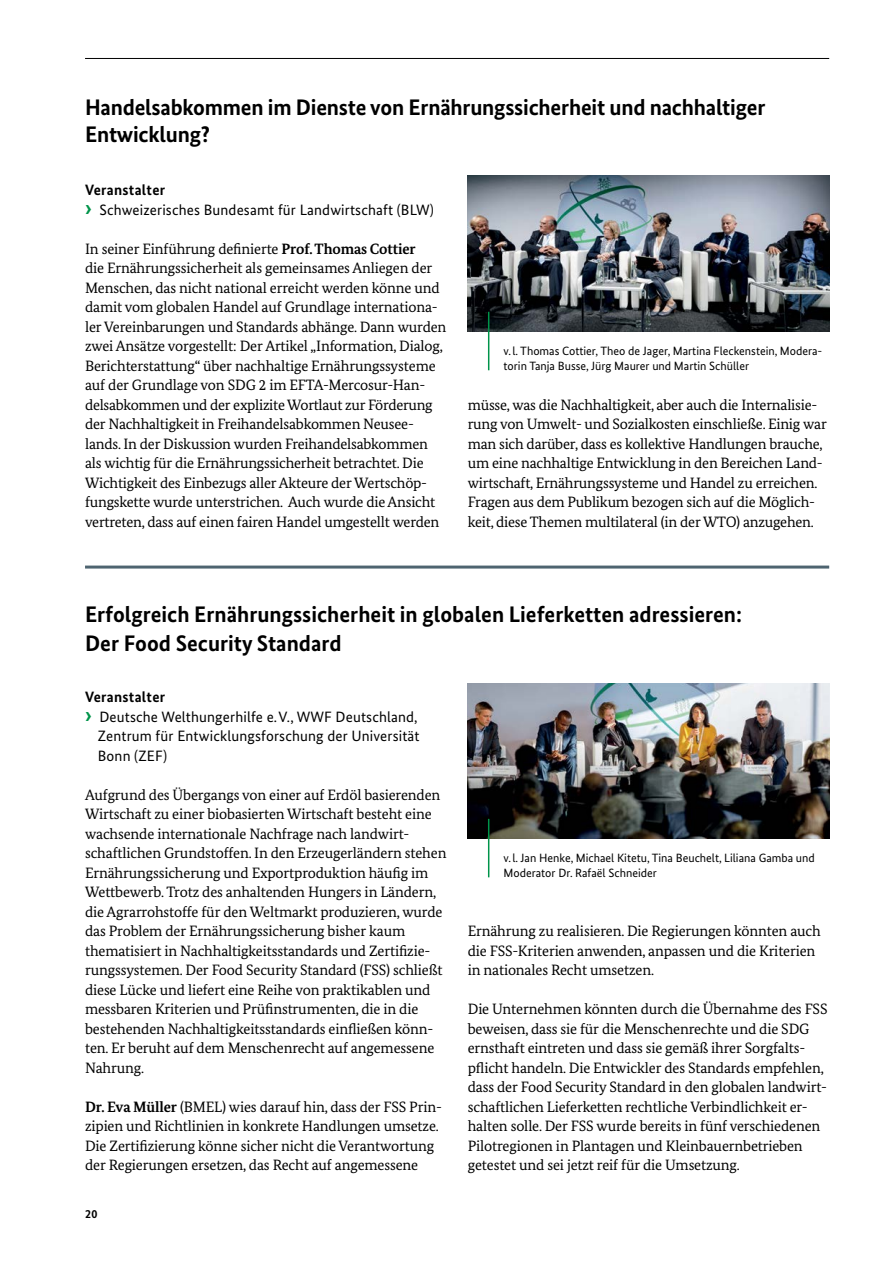
<style>
.page{position:relative;width:893px;height:1263px;background:#fff}
.page>*{position:absolute;margin:0;border:0;box-sizing:border-box;transform-origin:0 0}
.t1{font:700 22.5px/28.5px "Bundes Sans";letter-spacing:-.005em;color:#000}
.t2{font:15px/19.5px "Bundes Serif";letter-spacing:-.01em;color:#000}
.t3{font:15px/19.5px "Bundes Sans";letter-spacing:.01em;color:#000}
.t4{font:700 15px "Bundes Sans";letter-spacing:.02em;color:#000}
.t5{font:12px/15px "Bundes Sans";color:#000}
.t6{font:700 12px "Bundes Sans";color:#000}
.s1{font-weight:700;font-size:22.5px;color:#00944a}
.s2{font-weight:700}
</style>
<div class="page">
<hr style="left:85px;top:58px;width:744px;height:1px;background:#000">
<hr style="left:85px;top:565px;width:744px;height:3px;background:#4e6470">
<img style="left:468px;top:175px;width:361px;height:156px">
<img style="left:468px;top:683px;width:361px;height:155px">
<hr style="left:488px;top:312px;width:1px;height:58px;background:#00944a">
<hr style="left:488px;top:819px;width:1px;height:58px;background:#00944a">
<h2 class="t1" style="left:85px;top:93px;width:682px;line-height:27px">Handelsabkommen im Dienste von Ernährungssicherheit und nachhaltiger<br>Entwicklung?</h2>
<h3 class="t4" style="left:85px;top:181px;width:82px">Veranstalter</h3>
<p class="t3" style="left:85px;top:199px;width:350px"><span class="s1">›</span> Schweizerisches Bundesamt für Landwirtschaft (BLW)</p>
<p class="t2" style="left:85px;top:238px;width:363px">In seiner Einführung definierte <span class="s2">Prof. Thomas Cottier<br></span>die Ernährungssicherheit als gemeinsames Anliegen der Menschen, das nicht national erreicht werden könne und damit vom globalen Handel auf Grundlage internationa&shy;ler Vereinbarungen und Standards abhänge. Dann wurden zwei Ansätze vorgestellt: Der Artikel „Information, Dialog, Berichterstattung“ über nachhaltige Ernährungssysteme auf der Grundlage von SDG 2 im EFTA-Mercosur-Han&shy;delsabkommen und der explizite Wortlaut zur Förderung der Nachhaltigkeit in Freihandelsabkommen Neusee&shy;lands. In der Diskussion wurden Freihandelsabkommen als wichtig für die Ernährungssicherheit betrachtet. Die Wichtigkeit des Einbezugs aller Akteure der Wertschöp&shy;fungskette wurde unterstrichen. Auch wurde die Ansicht vertreten, dass auf einen fairen Handel umgestellt werden</p>
<p class="t5" style="left:504px;top:344px;width:320px">v.l. Thomas Cottier, Theo de Jager, Martina Fleckenstein, Modera&shy;torin Tanja Busse, Jürg Maurer und Martin Schüller</p>
<p class="t2" style="left:468px;top:394px;width:360px">müsse, was die Nachhaltigkeit, aber auch die Internalisie&shy;rung von Umwelt- und Sozialkosten einschließe. Einig war man sich darüber, dass es kollektive Handlungen brauche, um eine nachhaltige Entwicklung in den Bereichen Land&shy;wirtschaft, Ernährungssysteme und Handel zu erreichen.<br>Fragen aus dem Publikum bezogen sich auf die Möglich&shy;keit, diese Themen multilateral (in der WTO) anzugehen.</p>
<h2 class="t1" style="left:85px;top:600px;width:658px">Erfolgreich Ernährungssicherheit in globalen Lieferketten adressieren:<br>Der Food Security Standard</h2>
<h3 class="t4" style="left:85px;top:688px;width:82px">Veranstalter</h3>
<p class="t3" style="left:98px;top:706px;width:323px;text-indent:-13px"><span class="s1">›</span> Deutsche Welthungerhilfe e.V., WWF Deutschland,<br>Zentrum für Entwicklungsforschung der Universität<br>Bonn (ZEF)</p>
<p class="t2" style="left:85px;top:784px;width:363px">Aufgrund des Übergangs von einer auf Erdöl basierenden Wirtschaft zu einer biobasierten Wirtschaft besteht eine wachsende internationale Nachfrage nach landwirt&shy;schaftlichen Grundstoffen. In den Erzeugerländern stehen Ernährungssicherung und Exportproduktion häufig im Wettbewerb. Trotz des anhaltenden Hungers in Ländern, die Agrarrohstoffe für den Weltmarkt produzieren, wurde das Problem der Ernährungssicherung bisher kaum thematisiert in Nachhaltigkeitsstandards und Zertifizie&shy;rungssystemen. Der Food Security Standard (FSS) schließt diese Lücke und liefert eine Reihe von praktikablen und messbaren Kriterien und Prüfinstrumenten, die in die bestehenden Nachhaltigkeitsstandards einfließen könn&shy;ten. Er beruht auf dem Menschenrecht auf angemessene Nahrung.</p>
<p class="t2" style="left:85px;top:1096px;width:358px"><span class="s2">Dr. Eva Müller</span> (BMEL) wies darauf hin, dass der FSS Prin&shy;zipien und Richtlinien in konkrete Handlungen umsetze.<br>Die Zertifizierung könne sicher nicht die Verantwortung der Regierungen ersetzen, das Recht auf angemessene</p>
<p class="t6" style="left:85px;top:1207px;width:14px">20</p>
<p class="t5" style="left:504px;top:851px;width:313px">v.l. Jan Henke, Michael Kitetu, Tina Beuchelt, Liliana Gamba und<br>Moderator Dr. Rafaël Schneider</p>
<p class="t2" style="left:468px;top:921px;width:355px">Ernährung zu realisieren. Die Regierungen könnten auch die FSS-Kriterien anwenden, anpassen und die Kriterien in nationales Recht umsetzen.</p>
<p class="t2" style="left:468px;top:999px;width:361px">Die Unternehmen könnten durch die Übernahme des FSS beweisen, dass sie für die Menschenrechte und die SDG ernsthaft eintreten und dass sie gemäß ihrer Sorgfalts&shy;pflicht handeln. Die Entwickler des Standards empfehlen, dass der Food Security Standard in den globalen landwirt&shy;schaftlichen Lieferketten rechtliche Verbindlichkeit er&shy;halten solle. Der FSS wurde bereits in fünf verschiedenen Pilotregionen in Plantagen und Kleinbauernbetrieben getestet und sei jetzt reif für die Umsetzung.</p>
</div>
